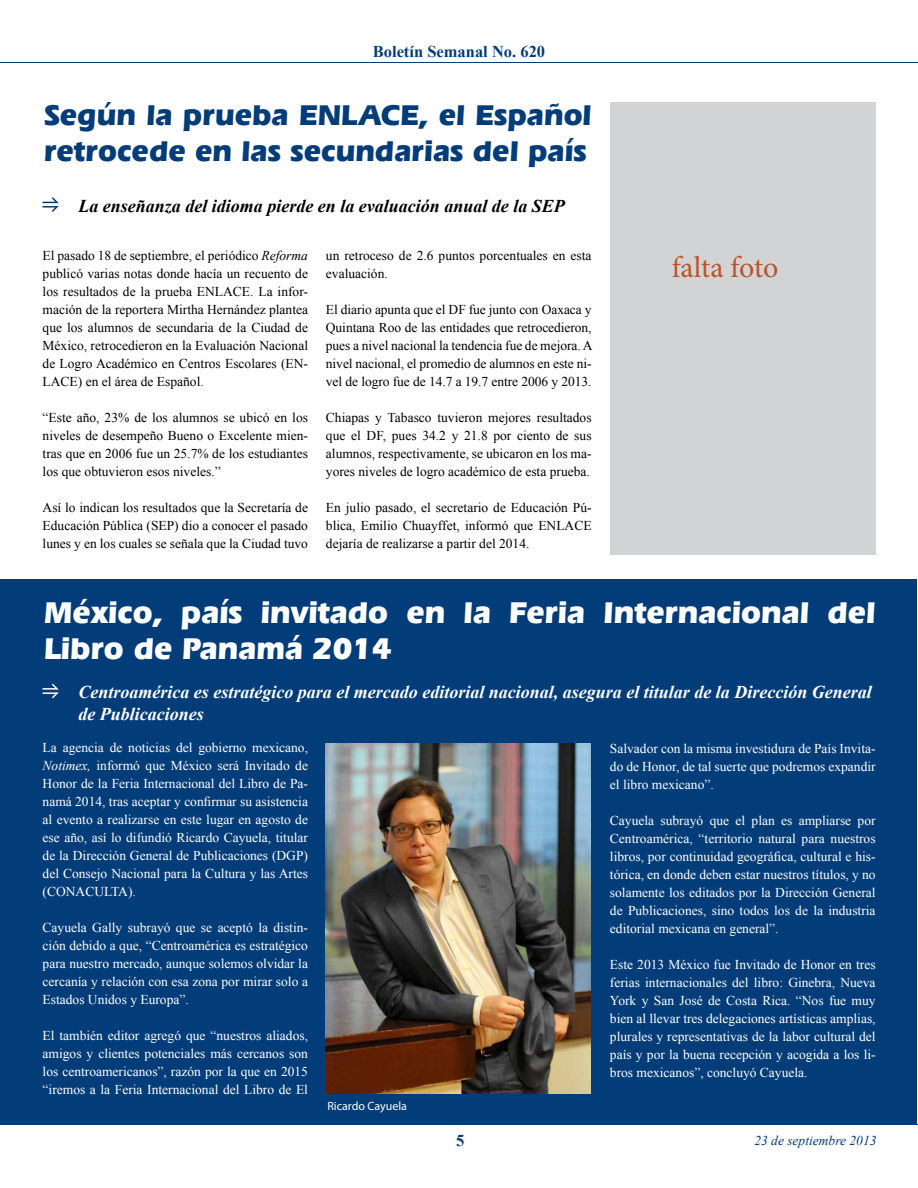
<style>
.page{position:relative;width:918px;height:1188px;background:#fff}
.page>*{position:absolute;margin:0;border:0;box-sizing:border-box;transform-origin:0 0}
.t1{font:700 31.5px/36px "Eras IT Cby BT";color:#fff}
.t2{font:700 30px/36px "Eras IT Cby BT";color:#033d79}
.t3{font:30px "Minion Pro";letter-spacing:-.005em;color:#be5228}
.t4{font:italic 700 18px/21.6px "Times New Roman";color:#fff}
.t5{font:italic 700 18px "Times New Roman";color:#000}
.t6{font:700 16.5px "Times New Roman";color:#033d79}
.t7{font:13.5px/18px "Times New Roman";color:#fff;text-align:justify}
.t8{font:13.5px/18px "Times New Roman";color:#000;text-align:justify}
.t9{font:italic 13.5px "Times New Roman";color:#033d79}
.t10{font:12px "Myriad Pro";color:#fff}
.s1{font-style:italic}
</style>
<div class="page">
<hr style="left:0;top:62px;width:918px;height:1px;background:#033d79">
<hr style="left:0;top:1124px;width:918px;height:1px;background:#033d79">
<div style="left:1px;top:579px;width:916px;height:546px;background:#033d79"></div>
<div style="left:610px;top:102px;width:266px;height:453px;background:#d1d3d4"></div>
<svg style="left:42px;top:197px;width:17px;height:15px"></svg>
<svg style="left:42px;top:683px;width:17px;height:16px"></svg>
<img style="left:325px;top:743px;width:266px;height:351px">
<p class="t6" style="left:373px;top:40px;width:174px">Boletín Semanal No. 620</p>
<h2 class="t2" style="left:44px;top:97px;width:549px">Según la prueba ENLACE, el Español retrocede en las secundarias del país</h2>
<h3 class="t5" style="left:78px;top:193px;width:488px">La enseñanza del idioma pierde en la evaluación anual de la SEP</h3>
<p class="t8" style="left:43px;top:246px;width:267px">El pasado 18 de septiembre, el periódico <span class="s1">Reforma </span>publicó varias notas donde hacía un recuento de los resultados de la prueba ENLACE. La infor&shy;mación de la reportera Mirtha Hernández plantea que los alumnos de secundaria de la Ciudad de México, retrocedieron en la Evaluación Nacional de Logro Académico en Centros Escolares (EN-LACE) en el área de Español.</p>
<p class="t8" style="left:43px;top:408px;width:267px">“Este año, 23% de los alumnos se ubicó en los niveles de desempeño Bueno o Excelente mien&shy;tras que en 2006 fue un 25.7% de los estudiantes los que obtuvieron esos niveles.”</p>
<p class="t8" style="left:43px;top:498px;width:267px">Así lo indican los resultados que la Secretaría de Educación Pública (SEP) dio a conocer el pasado lunes y en los cuales se señala que la Ciudad tuvo</p>
<p class="t8" style="left:326px;top:246px;width:267px">un retroceso de 2.6 puntos porcentuales en esta evaluación.</p>
<p class="t8" style="left:326px;top:300px;width:268px">El diario apunta que el DF fue junto con Oaxaca y Quintana Roo de las entidades que retrocedieron, pues a nivel nacional la tendencia fue de mejora. A nivel nacional, el promedio de alumnos en este ni&shy;vel de logro fue de 14.7 a 19.7 entre 2006 y 2013.</p>
<p class="t8" style="left:326px;top:408px;width:267px">Chiapas y Tabasco tuvieron mejores resultados que el DF, pues 34.2 y 21.8 por ciento de sus alumnos, respectivamente, se ubicaron en los ma&shy;yores niveles de logro académico de esta prueba.</p>
<p class="t8" style="left:326px;top:498px;width:267px">En julio pasado, el secretario de Educación Pú&shy;blica, Emilio Chuayffet, informó que ENLACE dejaría de realizarse a partir del 2014.</p>
<h2 class="t3" style="left:672px;top:247px;width:108px">falta foto</h2>
<h1 class="t1" style="left:44px;top:595px;width:833px">México, país invitado en la Feria Internacional del<br>Libro de Panamá 2014</h1>
<h3 class="t4" style="left:78px;top:681px;width:795px">Centroamérica es estratégico para el mercado editorial nacional, asegura el titular de la Dirección General de Publicaciones</h3>
<p class="t7" style="left:43px;top:738px;width:267px">La agencia de noticias del gobierno mexicano, <span class="s1">Notimex,</span> informó que México será Invitado de Honor de la Feria Internacional del Libro de Pa&shy;namá 2014, tras aceptar y confirmar su asistencia al evento a realizarse en este lugar en agosto de ese año, así lo difundió Ricardo Cayuela, titular de la Dirección General de Publicaciones (DGP) del Consejo Nacional para la Cultura y las Artes (CONACULTA).</p>
<p class="t7" style="left:43px;top:918px;width:267px">Cayuela Gally subrayó que se aceptó la distin&shy;ción debido a que, “Centroamérica es estratégico para nuestro mercado, aunque solemos olvidar la cercanía y relación con esa zona por mirar solo a Estados Unidos y Europa”.</p>
<p class="t7" style="left:43px;top:1026px;width:267px">El también editor agregó que “nuestros aliados, amigos y clientes potenciales más cercanos son los centroamericanos”, razón por la que en 2015 “iremos a la Feria Internacional del Libro de El</p>
<p class="t7" style="left:610px;top:739px;width:267px">Salvador con la misma investidura de País Invita&shy;do de Honor, de tal suerte que podremos expandir el libro mexicano”.</p>
<p class="t7" style="left:610px;top:811px;width:267px">Cayuela subrayó que el plan es ampliarse por Centroamérica, “territorio natural para nuestros libros, por continuidad geográfica, cultural e his&shy;tórica, en donde deben estar nuestros títulos, y no solamente los editados por la Dirección General de Publicaciones, sino todos los de la industria editorial mexicana en general”.</p>
<p class="t7" style="left:610px;top:955px;width:267px">Este 2013 México fue Invitado de Honor en tres ferias internacionales del libro: Ginebra, Nueva York y San José de Costa Rica. “Nos fue muy bien al llevar tres delegaciones artísticas amplias, plurales y representativas de la labor cultural del país y por la buena recepción y acogida a los li&shy;bros mexicanos”, concluyó Cayuela.</p>
<p class="t10" style="left:327px;top:1099px;width:81px">Ricardo Cayuela</p>
<p class="t6" style="left:456px;top:1130px;width:10px">5</p>
<p class="t9" style="left:754px;top:1131px;width:124px">23 de septiembre 2013</p>
</div>
